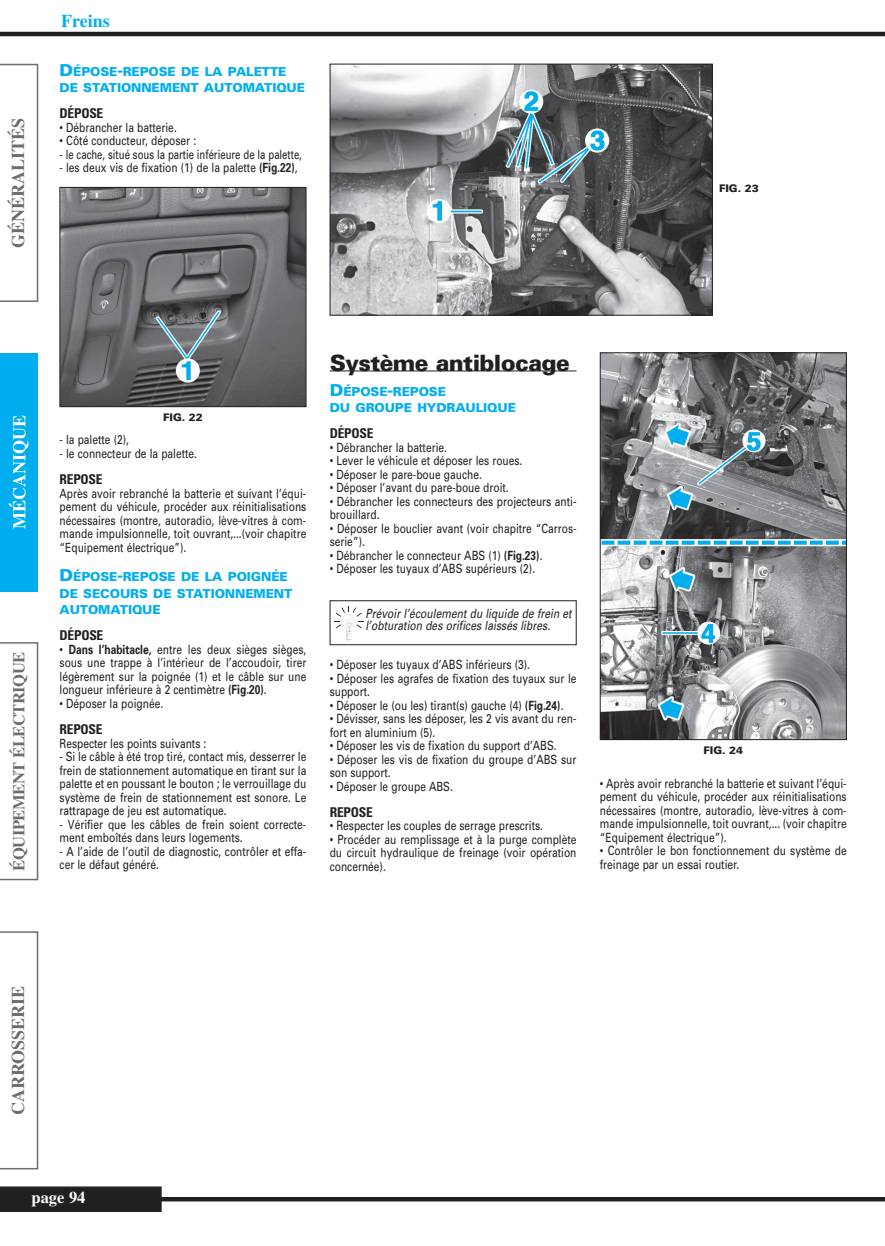
<style>
.page{position:relative;width:885px;height:1246px;background:#fff}
.page>*{position:absolute;margin:0;border:0;box-sizing:border-box;transform-origin:0 0}
.t1{font:900 22.5px "Univers";letter-spacing:-.025em;color:#231f20}
.t2{font:700 18px "Times";color:#6c6d70}
.t3{font:700 18px "Times";color:#fff}
.t4{font:700 18px "Times";color:#00aeef}
.t5{font:700 16.5px "Times";letter-spacing:-.025em;color:#6c6d70}
.t6{font:700 16.5px "Times";color:#fff}
.t7{font:700 condensed 13.5px "Univers";letter-spacing:-.02em;color:#231f20}
.t8{font:12.75px/13.5px "Univers";color:#231f20;scale:.8 1}
.t9{font:italic 12.75px/12px "Univers";letter-spacing:.005em;color:#231f20;scale:.8 1}
.t10{font:12.75px "Univers";color:#231f20;scale:.75 1}
.t11{font:900 12.3px/16.5px "Univers";letter-spacing:-.01em;color:#00aeef}
.t12{font:900 10.5px "Univers";color:#231f20}
.s1{font-size:16.5px}
.s2{font-weight:700}
</style>
<div class="page">
<svg style="left:0;top:64px;width:38px;height:238px"></svg>
<div style="left:0;top:353px;width:38px;height:238px;background:#00aeef"></div>
<svg style="left:0;top:642px;width:38px;height:238px"></svg>
<svg style="left:0;top:931px;width:38px;height:238px"></svg>
<hr style="left:0;top:1197px;width:884px;height:4px;background:#231f20">
<div style="left:0;top:1186px;width:162px;height:26px;background:#231f20"></div>
<hr style="left:0;top:32px;width:884px;height:4px;background:#231f20">
<hr style="left:330px;top:371px;width:246px;height:1px;background:#231f20">
<img style="left:62px;top:189px;width:242px;height:216px">
<div style="left:60px;top:187px;width:246px;height:220px;border:1px solid #231f20"></div>
<img style="left:602px;top:354px;width:242px;height:384px">
<div style="left:600px;top:352px;width:246px;height:388px;border:1px solid #231f20"></div>
<img style="left:332px;top:66px;width:378px;height:247px">
<div style="left:330px;top:64px;width:382px;height:251px;border:1px solid #231f20"></div>
<div style="left:330px;top:600px;width:246px;height:45px;border:1px solid #231f20"></div>
<svg style="left:334px;top:606px;width:29px;height:22px"></svg>
<img style="left:341px;top:614px;width:15px;height:27px">
<h2 class="t2" style="left:12px;top:248px;width:132px;rotate:-90deg">GÉNÉRALITÉS</h2>
<h2 class="t4" style="left:61px;top:15px;width:50px">Freins</h2>
<p class="t11" style="left:60px;top:64px;width:247px"><span class="s1">D</span>ÉPOSE<span class="s1">-</span>REPOSE DE LA PALETTE<br>DE STATIONNEMENT AUTOMATIQUE</p>
<p class="t7" style="left:60px;top:109px;width:45px">DÉPOSE</p>
<p class="t8" style="left:60px;top:122px;width:148px">• Débrancher la batterie.</p>
<p class="t8" style="left:60px;top:135px;width:172px">• Côté conducteur, déposer :</p>
<p class="t10" style="left:60px;top:150px;width:325px">- le cache, situé sous la partie inférieure de la palette,</p>
<p class="t8" style="left:60px;top:162px;width:299px">- les deux vis de fixation (1) de la palette <span class="s2">(Fig.22)</span>,</p>
<p class="t12" style="left:719px;top:184px;width:41px">FIG. 23</p>
<h2 class="t3" style="left:13px;top:529px;width:115px;rotate:-90deg">MÉCANIQUE</h2>
<p class="t5" style="left:13px;top:870px;width:220px;rotate:-90deg">ÉQUIPEMENT ÉLECTRIQUE</p>
<p class="t12" style="left:163px;top:413px;width:41px">FIG. 22</p>
<p class="t8" style="left:60px;top:434px;width:88px">- la palette (2),</p>
<p class="t8" style="left:60px;top:448px;width:173px">- le connecteur de la palette.</p>
<p class="t7" style="left:60px;top:474px;width:45px">REPOSE</p>
<p class="t8" style="left:60px;top:488px;width:310px;text-align:justify">Après avoir rebranché la batterie et suivant l’équi&shy;pement du véhicule, procéder aux réinitialisations nécessaires (montre, autoradio, lève-vitres à com&shy;mande impulsionnelle, toit ouvrant,...(voir chapitre “Equipement électrique”).</p>
<p class="t11" style="left:60px;top:569px;width:234px"><span class="s1">D</span>ÉPOSE<span class="s1">-</span>REPOSE DE LA POIGNÉE<br>DE SECOURS DE STATIONNEMENT<br>AUTOMATIQUE</p>
<p class="t7" style="left:60px;top:630px;width:45px">DÉPOSE</p>
<p class="t8" style="left:60px;top:644px;width:310px;text-align:justify">• <span class="s2">Dans l’habitacle,</span> entre les deux sièges sièges, sous une trappe à l’intérieur de l’accoudoir, tirer légèrement sur la poignée (1) et le câble sur une longueur inférieure à 2 centimètre <span class="s2">(Fig.20)</span>.</p>
<p class="t8" style="left:60px;top:698px;width:131px">• Déposer la poignée.</p>
<p class="t7" style="left:60px;top:724px;width:45px">REPOSE</p>
<p class="t8" style="left:60px;top:737px;width:185px">Respecter les points suivants :</p>
<p class="t8" style="left:60px;top:751px;width:310px;text-align:justify">- Si le câble à été trop tiré, contact mis, desserrer le frein de stationnement automatique en tirant sur la palette et en poussant le bouton ; le verrouillage du système de frein de stationnement est sonore. Le rattrapage de jeu est automatique.</p>
<p class="t8" style="left:60px;top:818px;width:310px">- Vérifier que les câbles de frein soient correcte&shy;ment emboîtés dans leurs logements.</p>
<p class="t8" style="left:60px;top:845px;width:310px">- A l’aide de l’outil de diagnostic, contrôler et effa&shy;cer le défaut généré.</p>
<h1 class="t1" style="left:330px;top:354px;width:241px">Système antiblocage</h1>
<p class="t11" style="left:330px;top:384px;width:188px"><span class="s1">D</span>ÉPOSE<span class="s1">-</span>REPOSE<br>DU GROUPE HYDRAULIQUE</p>
<p class="t7" style="left:330px;top:429px;width:45px">DÉPOSE</p>
<p class="t8" style="left:330px;top:442px;width:148px">• Débrancher la batterie.</p>
<p class="t8" style="left:330px;top:455px;width:242px">• Lever le véhicule et déposer les roues.</p>
<p class="t8" style="left:330px;top:469px;width:192px">• Déposer le pare-boue gauche.</p>
<p class="t8" style="left:330px;top:482px;width:225px">• Déposer l’avant du pare-boue droit.</p>
<p class="t8" style="left:330px;top:496px;width:310px">• Débrancher les connecteurs des projecteurs anti&shy;brouillard.</p>
<p class="t8" style="left:330px;top:523px;width:310px">• Déposer le bouclier avant (voir chapitre “Carros&shy;serie”).</p>
<p class="t8" style="left:330px;top:550px;width:267px">• Débrancher le connecteur ABS (1) <span class="s2">(Fig.23)</span>.</p>
<p class="t8" style="left:330px;top:563px;width:258px">• Déposer les tuyaux d’ABS supérieurs (2).</p>
<p class="t9" style="left:365px;top:609px;width:259px">Prévoir l’écoulement du liquide de frein et l’obturation des orifices laissés libres.</p>
<p class="t8" style="left:330px;top:659px;width:252px">• Déposer les tuyaux d’ABS inférieurs (3).</p>
<p class="t8" style="left:330px;top:672px;width:310px">• Déposer les agrafes de fixation des tuyaux sur le support.</p>
<p class="t8" style="left:330px;top:699px;width:294px">• Déposer le (ou les) tirant(s) gauche (4) <span class="s2">(Fig.24)</span>.</p>
<p class="t8" style="left:330px;top:713px;width:310px">• Dévisser, sans les déposer, les 2 vis avant du ren&shy;fort en aluminium (5).</p>
<p class="t8" style="left:330px;top:740px;width:285px">• Déposer les vis de fixation du support d’ABS.</p>
<p class="t8" style="left:330px;top:753px;width:310px">• Déposer les vis de fixation du groupe d’ABS sur son support.</p>
<p class="t8" style="left:330px;top:780px;width:155px">• Déposer le groupe ABS.</p>
<p class="t7" style="left:330px;top:807px;width:45px">REPOSE</p>
<p class="t8" style="left:330px;top:820px;width:268px">• Respecter les couples de serrage prescrits.</p>
<p class="t8" style="left:330px;top:834px;width:310px;text-align:justify">• Procéder au remplissage et à la purge complète du circuit hydraulique de freinage (voir opération concernée).</p>
<p class="t12" style="left:703px;top:746px;width:41px">FIG. 24</p>
<p class="t8" style="left:600px;top:777px;width:310px;text-align:justify">• Après avoir rebranché la batterie et suivant l’équi&shy;pement du véhicule, procéder aux réinitialisations nécessaires (montre, autoradio, lève-vitres à com&shy;mande impulsionnelle, toit ouvrant,... (voir chapitre “Equipement électrique”).</p>
<p class="t8" style="left:600px;top:845px;width:310px">• Contrôler le bon fonctionnement du système de freinage par un essai routier.</p>
<h2 class="t2" style="left:12px;top:1115px;width:131px;rotate:-90deg">CARROSSERIE</h2>
<p class="t6" style="left:31px;top:1192px;width:56px">page 94</p>
</div>
